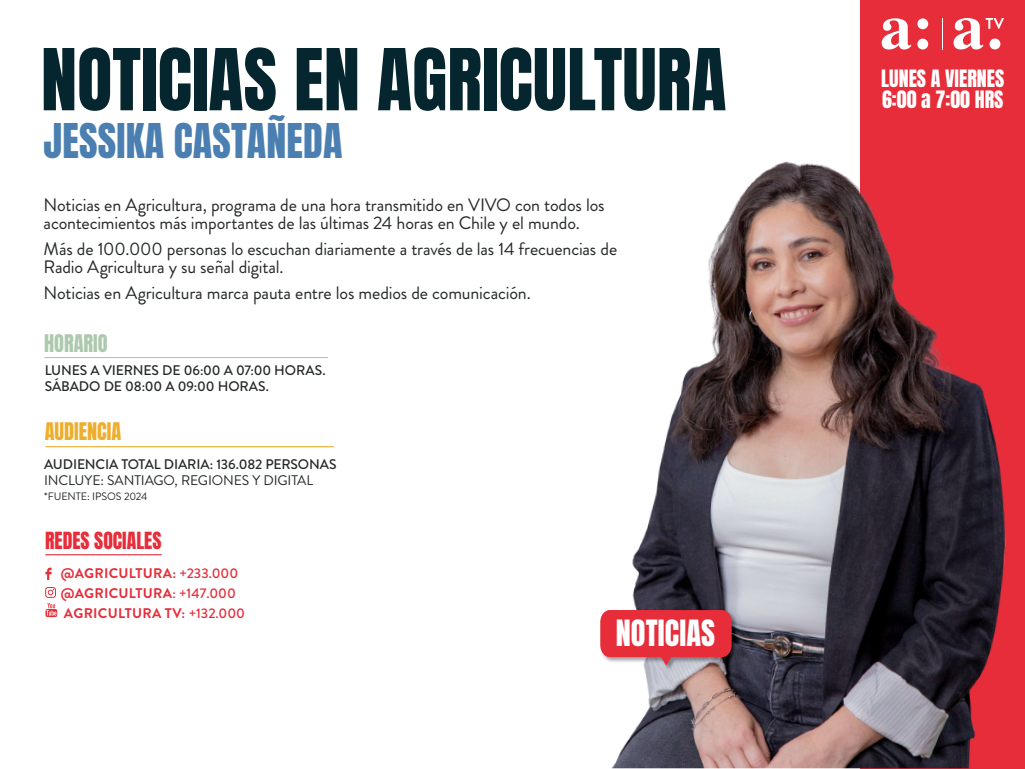
<style>
.page{position:relative;width:1025px;height:769px;background:#fff}
.page>*{position:absolute;margin:0;border:0;box-sizing:border-box;transform-origin:0 0}
.t1{font:72.5px "Anton";color:#05262e}
.t2{font:40px "Anton";letter-spacing:.005em;color:#4b7fb1}
.t3{font:30.25px "Anton";letter-spacing:.005em;color:#fff}
.t4{font:20.25px "Anton";color:#eeae2d}
.t5{font:20.25px "Anton";color:#acc9ad}
.t6{font:20px/21px "Anton";color:#fff}
.t7{font:19.75px "Anton";color:#e62d39}
.t8{font:18px/18.5px "Brandon Grotesque";letter-spacing:-.01em;color:#252829}
.t9{font:700 14px/19.6px "Brandon Grotesque";letter-spacing:.02em;color:#e62d39}
.t10{font:500 13.95px/16px "Brandon Grotesque";letter-spacing:-.01em;color:#252829}
.t11{font:13.95px "Brandon Grotesque";letter-spacing:-.01em;color:#252829}
.t12{font:10.75px "Brandon Grotesque";letter-spacing:-.015em;color:#252829}
.s1{font-weight:500}
</style>
<div class="page">
<div style="left:860px;top:0;width:164px;height:769px;background:#e62d39"></div>
<hr style="left:44px;top:357px;width:284px;height:1px;background:#acc9ad">
<hr style="left:45px;top:446px;width:289px;height:1px;background:#eeae2d">
<img style="left:611px;top:161px;width:395px;height:607px">
<div style="left:599px;top:609px;width:138px;height:62px;background:#000;opacity:.35"></div>
<svg style="left:600px;top:610px;width:131px;height:56px;background:#dc424d"></svg>
<hr style="left:45px;top:554px;width:117px;height:1px;background:#e62d39">
<svg style="left:45px;top:568px;width:7px;height:12px"></svg>
<svg style="left:45px;top:587px;width:12px;height:30px"></svg>
<svg style="left:881px;top:18px;width:30px;height:32px"></svg>
<svg style="left:917px;top:18px;width:11px;height:31px"></svg>
<hr style="left:942px;top:18px;width:1px;height:32px;background:#fff">
<svg style="left:953px;top:18px;width:51px;height:31px"></svg>
<h1 class="t1" style="left:41px;top:43px;width:687px">NOTICIAS EN AGRICULTURA</h1>
<h2 class="t2" style="left:44px;top:121px;width:300px">JESSIKA CASTAÑEDA</h2>
<p class="t8" style="left:44px;top:195px;width:562px">Noticias en Agricultura, programa de una hora transmitido en VIVO con todos los acontecimientos más importantes de las últimas 24 horas en Chile y el mundo.</p>
<p class="t8" style="left:44px;top:240px;width:575px">Más de 100.000 personas lo escuchan diariamente a través de las 14 frecuencias de<br>Radio Agricultura y su señal digital.</p>
<p class="t8" style="left:44px;top:284px;width:489px">Noticias en Agricultura marca pauta entre los medios de comunicación.</p>
<p class="t5" style="left:44px;top:333px;width:65px">HORARIO</p>
<p class="t10" style="left:45px;top:363px;width:282px">LUNES A VIERNES DE 06:00 A 07:00 HORAS.<br>SÁBADO DE 08:00 A 09:00 HORAS.</p>
<p class="t4" style="left:45px;top:421px;width:78px">AUDIENCIA</p>
<p class="t10" style="left:44px;top:456px;width:294px">AUDIENCIA TOTAL DIARIA: 136.082 PERSONAS</p>
<p class="t11" style="left:44px;top:471px;width:270px">INCLUYE: SANTIAGO, REGIONES Y DIGITAL</p>
<p class="t12" style="left:44px;top:489px;width:105px">*FUENTE: IPSOS 2024</p>
<p class="t7" style="left:45px;top:531px;width:118px">REDES SOCIALES</p>
<p class="t9" style="left:61px;top:564px;width:186px">@AGRICULTURA: <span class="s1">+233.000 </span>@AGRICULTURA<span class="s1">: +147.000<br></span>AGRICULTURA TV: <span class="s1">+132.000</span></p>
<h3 class="t3" style="left:615px;top:618px;width:101px">NOTICIAS</h3>
<p class="t6" style="left:881px;top:70px;width:125px">LUNES A VIERNES<br>6:00 a 7:00 HRS</p>
</div>
